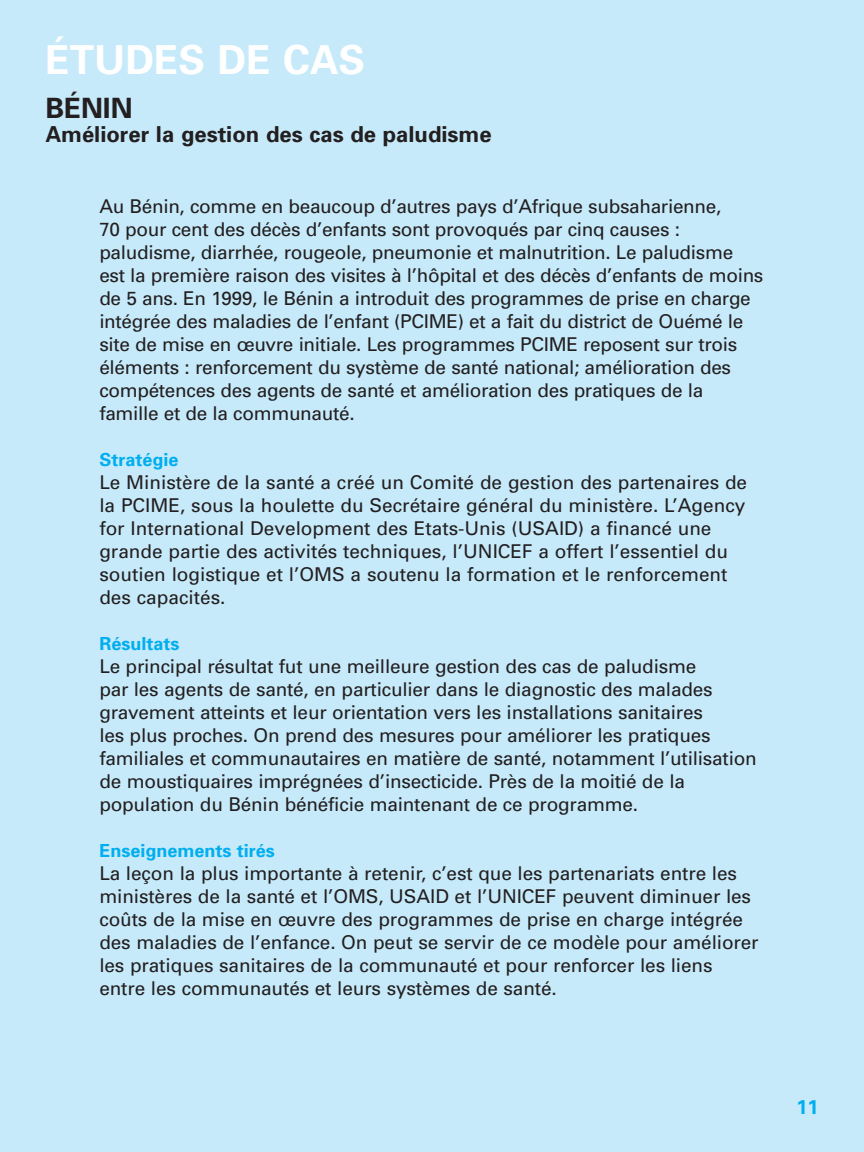
<style>
.page{position:relative;width:864px;height:1152px;background:#c6eafa}
.page>*{position:absolute;margin:0;border:0;box-sizing:border-box;transform-origin:0 0}
.t1{font:700 40px "Univers";color:#fff}
.t2{font:700 28px "Univers";color:#231f20}
.t3{font:700 22px "Univers";color:#231f20}
.t4{font:700 20px "Univers";color:#00aeef}
.t5{font:19px/23px "Univers";letter-spacing:-.01em;color:#231f20}
.t6{font:700 18px "Univers";color:#00aeef}
</style>
<div class="page">
<h1 class="t1" style="left:45px;top:45px;width:321px">ÉTUDES DE CAS</h1>
<h2 class="t2" style="left:45px;top:98px;width:89px">BÉNIN</h2>
<p class="t3" style="left:45px;top:126px;width:448px">Améliorer la gestion des cas de paludisme</p>
<p class="t5" style="left:99px;top:197px;width:666px">Au Bénin, comme en beaucoup d’autres pays d’Afrique subsaharienne,<br>70 pour cent des décès d’enfants sont provoqués par cinq causes : paludisme, diarrhée, rougeole, pneumonie et malnutrition. Le paludisme est la première raison des visites à l’hôpital et des décès d’enfants de moins de 5 ans. En 1999, le Bénin a introduit des programmes de prise en charge intégrée des maladies de l’enfant (PCIME) et a fait du district de Ouémé le site de mise en œuvre initiale. Les programmes PCIME reposent sur trois éléments : renforcement du système de santé national; amélioration des compétences des agents de santé et amélioration des pratiques de la famille et de la communauté.</p>
<p class="t6" style="left:99px;top:453px;width:81px">Stratégie</p>
<p class="t5" style="left:99px;top:473px;width:649px">Le Ministère de la santé a créé un Comité de gestion des partenaires de la PCIME, sous la houlette du Secrétaire général du ministère. L’Agency for International Development des Etats-Unis (USAID) a financé une grande partie des activités techniques, l’UNICEF a offert l’essentiel du soutien logistique et l’OMS a soutenu la formation et le renforcement des capacités.</p>
<p class="t6" style="left:99px;top:637px;width:82px">Résultats</p>
<p class="t5" style="left:99px;top:657px;width:659px">Le principal résultat fut une meilleure gestion des cas de paludisme<br>par les agents de santé, en particulier dans le diagnostic des malades gravement atteints et leur orientation vers les installations sanitaires<br>les plus proches. On prend des mesures pour améliorer les pratiques familiales et communautaires en matière de santé, notamment l’utilisation de moustiquaires imprégnées d’insecticide. Près de la moitié de la population du Bénin bénéficie maintenant de ce programme.</p>
<p class="t6" style="left:99px;top:844px;width:177px">Enseignements tirés</p>
<p class="t5" style="left:99px;top:864px;width:661px">La leçon la plus importante à retenir, c’est que les partenariats entre les ministères de la santé et l’OMS, USAID et l’UNICEF peuvent diminuer les coûts de la mise en œuvre des programmes de prise en charge intégrée des maladies de l’enfance. On peut se servir de ce modèle pour améliorer les pratiques sanitaires de la communauté et pour renforcer les liens entre les communautés et leurs systèmes de santé.</p>
<p class="t4" style="left:796px;top:1100px;width:24px">11</p>
</div>
